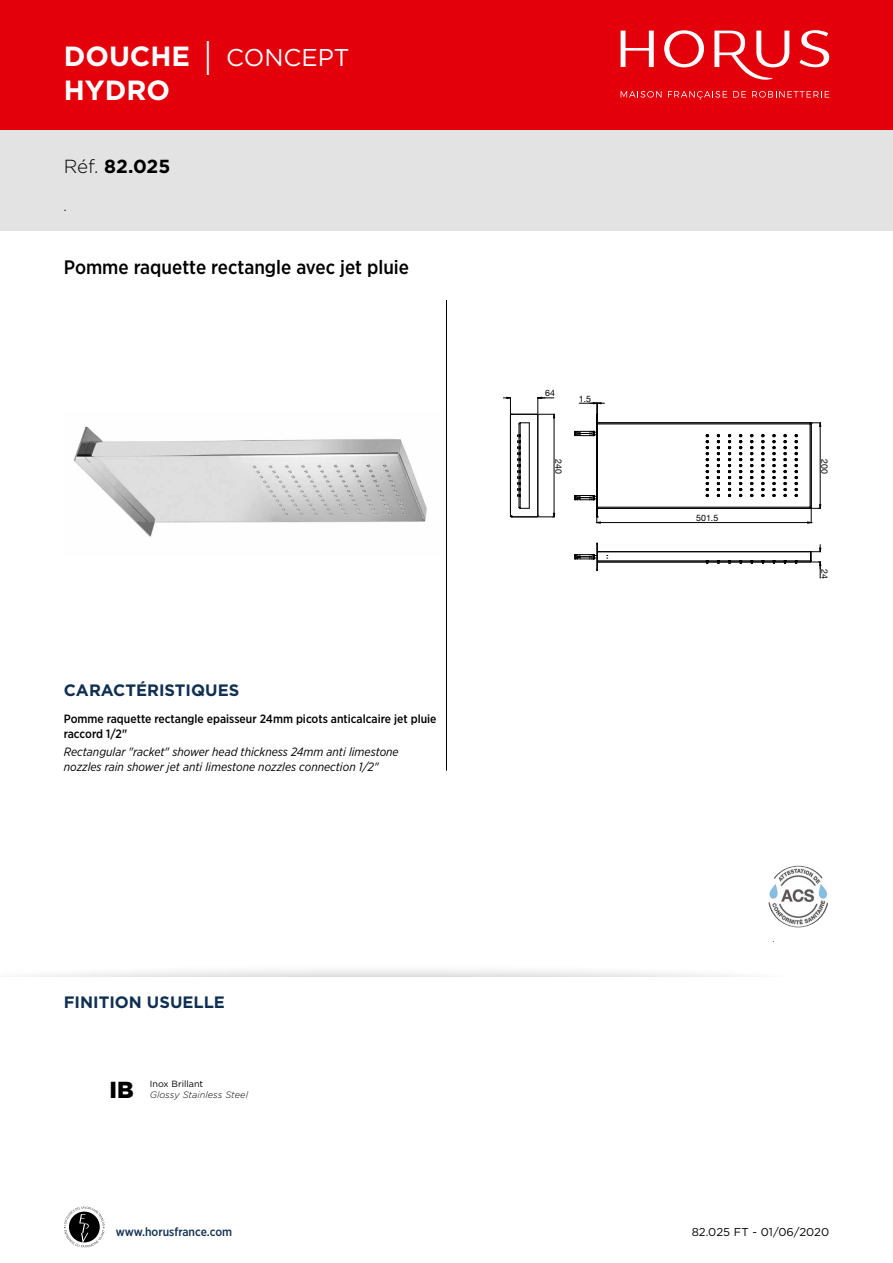
<style>
.page{position:relative;width:893px;height:1263px;background:#fff}
.page>*{position:absolute;margin:0;border:0;box-sizing:border-box;transform-origin:0 0}
.t1{font:700 27.75px "Gotham";color:#fff}
.t2{font:24.3px "Gotham";color:#fff}
.t3{font:900 23.25px "Gotham";color:#000}
.t4{font:500 19.5px "Gotham Narrow";color:#000}
.t5{font:700 18.9px "Gotham";color:#000}
.t6{font:700 16.5px "Gotham";color:#103052}
.t7{font:italic 12px/14.4px "Gotham Narrow";color:#000}
.t8{font:500 12px/14.4px "Gotham Narrow";color:#000}
.t9{font:500 12px "Gotham Narrow";color:#103052}
.t10{font:11.4px "Gotham";color:#000}
.t11{font:italic 300 9.3px "Gotham";color:#000}
.t12{font:9px "Gotham";color:#000}
.t13{font:9px "Gotham";color:#000;scale:.8 1}
.t14{font:8.85px "Helvetica Neue";color:#000}
.s1{font-weight:700;font-size:27.75px}
.s2{font-size:48.45px}
.s3{font-weight:300}
</style>
<div class="page">
<img style="left:73px;top:426px;width:354px;height:111px">
<hr style="left:597px;top:507px;width:213px;height:1px;background:#000">
<hr style="left:597px;top:424px;width:213px;height:1px;background:#000">
<hr style="left:810px;top:424px;width:1px;height:83px;background:#000">
<svg style="left:574px;top:495px;width:22px;height:6px"></svg>
<svg style="left:574px;top:431px;width:22px;height:6px"></svg>
<svg style="left:795px;top:434px;width:2px;height:63px"></svg>
<svg style="left:751px;top:434px;width:2px;height:63px"></svg>
<svg style="left:739px;top:434px;width:3px;height:63px"></svg>
<svg style="left:728px;top:434px;width:3px;height:63px"></svg>
<svg style="left:706px;top:434px;width:2px;height:63px"></svg>
<svg style="left:762px;top:434px;width:2px;height:63px"></svg>
<svg style="left:773px;top:434px;width:2px;height:63px"></svg>
<svg style="left:717px;top:434px;width:3px;height:63px"></svg>
<svg style="left:784px;top:434px;width:2px;height:63px"></svg>
<hr style="left:596px;top:403px;width:1px;height:114px;background:#000">
<hr style="left:597px;top:403px;width:1px;height:114px;background:#000">
<hr style="left:811px;top:424px;width:1px;height:99px;background:#000">
<hr style="left:600px;top:522px;width:208px;height:1px;background:#000">
<hr style="left:597px;top:422px;width:223px;height:1px;background:#000">
<hr style="left:597px;top:508px;width:223px;height:1px;background:#000">
<hr style="left:820px;top:426px;width:1px;height:79px;background:#000">
<hr style="left:520px;top:423px;width:1px;height:85px;background:#000">
<hr style="left:529px;top:423px;width:1px;height:85px;background:#000">
<hr style="left:519px;top:424px;width:1px;height:83px;background:#000">
<svg style="left:519px;top:422px;width:10px;height:2px"></svg>
<svg style="left:519px;top:507px;width:10px;height:2px"></svg>
<svg style="left:517px;top:434px;width:3px;height:63px"></svg>
<hr style="left:510px;top:398px;width:1px;height:118px;background:#000">
<hr style="left:538px;top:398px;width:1px;height:118px;background:#000">
<svg style="left:503px;top:397px;width:8px;height:2px"></svg>
<hr style="left:511px;top:414px;width:43px;height:1px;background:#000">
<hr style="left:511px;top:517px;width:43px;height:1px;background:#000">
<hr style="left:554px;top:418px;width:1px;height:95px;background:#000">
<hr style="left:597px;top:560px;width:213px;height:1px;background:#000">
<svg style="left:810px;top:552px;width:2px;height:10px"></svg>
<hr style="left:598px;top:551px;width:222px;height:1px;background:#000">
<hr style="left:597px;top:562px;width:223px;height:1px;background:#000">
<svg style="left:819px;top:545px;width:2px;height:7px"></svg>
<svg style="left:596px;top:516px;width:5px;height:7px"></svg>
<svg style="left:579px;top:402px;width:26px;height:2px"></svg>
<svg style="left:537px;top:397px;width:17px;height:2px"></svg>
<svg style="left:513px;top:414px;width:23px;height:1px"></svg>
<svg style="left:510px;top:516px;width:29px;height:2px"></svg>
<svg style="left:574px;top:543px;width:25px;height:28px"></svg>
<svg style="left:819px;top:562px;width:2px;height:16px"></svg>
<svg style="left:64px;top:1206px;width:41px;height:41px"></svg>
<hr style="left:446px;top:300px;width:1px;height:471px;background:#000">
<img style="left:767px;top:866px;width:62px;height:61px;border-radius:31px">
<div style="left:0;top:130px;width:893px;height:101px;background:#e3e3e3"></div>
<div style="left:0;top:963px;width:799px;height:57px;background:#000;opacity:.4"></div>
<div style="left:0;top:977px;width:893px;height:50px;background:#fff"></div>
<div style="left:0;top:0;width:893px;height:130px;background:#e3000b"></div>
<svg style="left:621px;top:31px;width:33px;height:36px"></svg>
<svg style="left:664px;top:30px;width:40px;height:37px"></svg>
<svg style="left:799px;top:30px;width:30px;height:37px"></svg>
<svg style="left:714px;top:31px;width:75px;height:49px"></svg>
<svg style="left:621px;top:91px;width:40px;height:7px"></svg>
<svg style="left:668px;top:91px;width:59px;height:9px"></svg>
<svg style="left:733px;top:91px;width:13px;height:7px"></svg>
<svg style="left:752px;top:91px;width:77px;height:7px"></svg>
<h2 class="t2" style="left:64px;top:42px;width:287px"><span class="s1">DOUCHE</span> <span class="s2">I</span> CONCEPT</h2>
<h1 class="t1" style="left:64px;top:71px;width:108px">HYDRO</h1>
<h3 class="t5" style="left:64px;top:154px;width:108px"><span class="s3">Réf.</span> 82.025</h3>
<p class="t10" style="left:64px;top:200px;width:4px">.</p>
<h3 class="t4" style="left:64px;top:255px;width:347px">Pomme raquette rectangle avec jet pluie</h3>
<h3 class="t6" style="left:64px;top:679px;width:177px">CARACTÉRISTIQUES</h3>
<p class="t8" style="left:64px;top:712px;width:374px">Pomme raquette rectangle epaisseur 24mm picots anticalcaire jet pluie raccord 1/2"</p>
<p class="t7" style="left:64px;top:745px;width:336px">Rectangular "racket" shower head thickness 24mm anti limestone nozzles rain shower jet anti limestone nozzles connection 1/2"</p>
<h3 class="t6" style="left:64px;top:991px;width:163px">FINITION USUELLE</h3>
<p class="t12" style="left:150px;top:1078px;width:55px">Inox Brillant</p>
<h3 class="t3" style="left:110px;top:1074px;width:26px">IB</h3>
<p class="t11" style="left:150px;top:1089px;width:100px">Glossy Stainless Steel</p>
<p class="t14" style="left:545px;top:387px;width:11px">64</p>
<p class="t14" style="left:579px;top:392px;width:14px">1.5</p>
<p class="t14" style="left:565px;top:459px;width:16px;rotate:90deg">240</p>
<p class="t14" style="left:696px;top:511px;width:24px">501.5</p>
<p class="t14" style="left:831px;top:459px;width:16px;rotate:90deg">200</p>
<p class="t14" style="left:831px;top:569px;width:11px;rotate:90deg">24</p>
<p class="t13" style="left:773px;top:933px;width:4px">.</p>
<p class="t9" style="left:116px;top:1224px;width:118px">www.horusfrance.com</p>
<p class="t10" style="left:692px;top:1224px;width:139px">82.025 FT - 01/06/2020</p>
</div>
